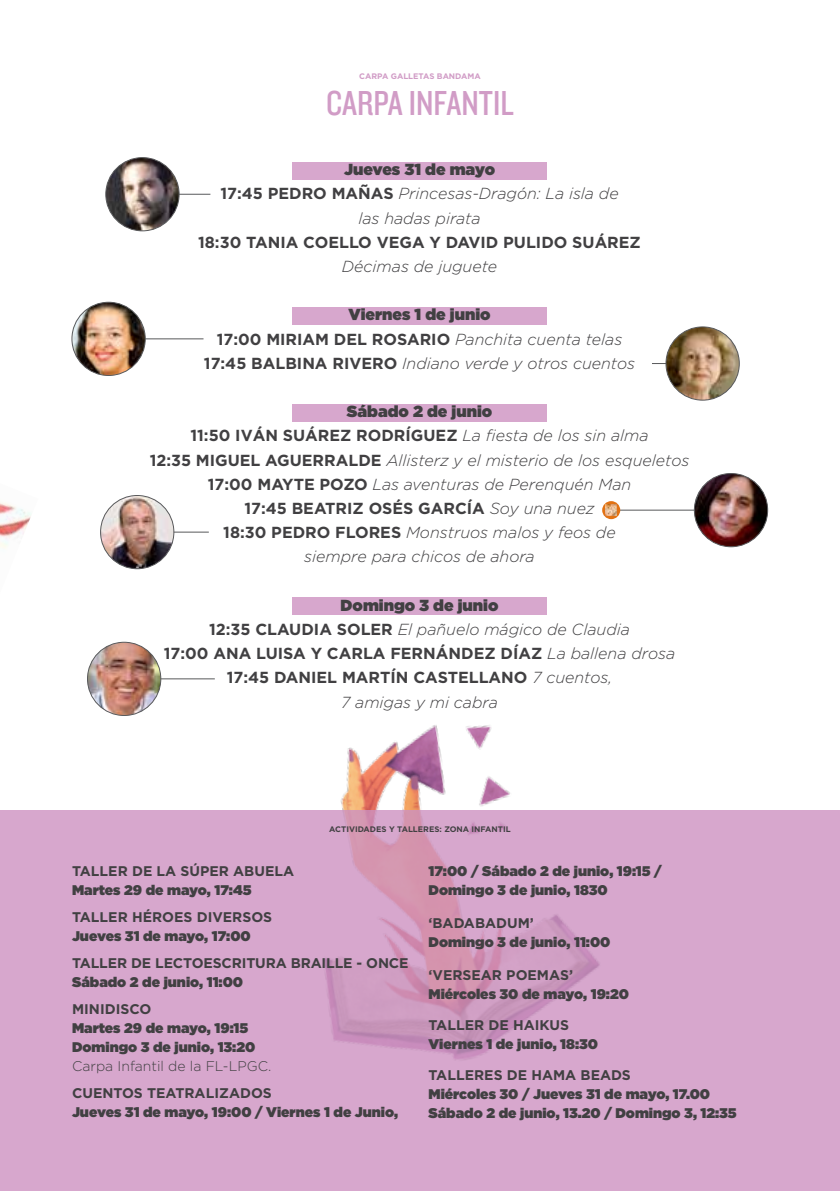
<style>
.page{position:relative;width:840px;height:1191px;background:#fff}
.page>*{position:absolute;margin:0;border:0;box-sizing:border-box;transform-origin:0 0}
.t1{font:36px "Knockout HTF29 Junior Liteweight";color:#d19cc6}
.t2{font:italic 300 16px/24.2px "Gotham HTF";color:#414042;text-align:center}
.t3{font:700 16px/24.2px "Gotham HTF";color:#414042;text-align:center}
.t4{font:900 14px/19px "Gotham HTF";color:#414042}
.t5{font:700 14px "Gotham HTF";color:#414042}
.t6{font:300 14px "Gotham HTF";color:#414042}
.t7{font:700 8px "Gotham HTF";color:#414042}
.t8{font:700 8px "Gotham HTF";color:#d19cc6}
.s1{font-weight:900;font-style:normal}
.s2{font-weight:700;font-style:normal}
.s3{font-weight:900}
.s4{font-weight:300;font-style:italic}
</style>
<div class="page">
<img style="left:340px;top:725px;width:170px;height:85px">
<img style="left:0;top:502px;width:31px;height:46px">
<div style="left:292px;top:598px;width:255px;height:17px;background:#d7a7cd"></div>
<div style="left:292px;top:404px;width:255px;height:17px;background:#d7a7cd"></div>
<div style="left:292px;top:307px;width:255px;height:17px;background:#d7a7cd"></div>
<div style="left:292px;top:162px;width:255px;height:17px;background:#d7a7cd"></div>
<svg style="left:0;top:810px;width:839px;height:381px;background:#d6a5ca"></svg>
<hr style="left:136px;top:338px;width:67px;height:1px;background:#58595b">
<img style="left:72px;top:302px;width:73px;height:73px">
<div style="left:72px;top:302px;width:73px;height:74px;border:1px solid #58595b;border-radius:50%"></div>
<hr style="left:175px;top:194px;width:35px;height:1px;background:#58595b">
<img style="left:106px;top:158px;width:73px;height:73px;border-radius:37px">
<div style="left:105px;top:157px;width:74px;height:74px;border:1px solid #58595b;border-radius:50%"></div>
<hr style="left:144px;top:678px;width:71px;height:1px;background:#58595b">
<img style="left:87px;top:642px;width:74px;height:73px;border-radius:37px">
<div style="left:87px;top:642px;width:74px;height:73px;border:1px solid #58595b;border-radius:50%"></div>
<hr style="left:610px;top:509px;width:85px;height:1px;background:#58595b">
<img style="left:694px;top:473px;width:73px;height:74px;border-radius:37px">
<div style="left:693px;top:473px;width:74px;height:74px;border:1px solid #58595b;border-radius:50%"></div>
<hr style="left:651px;top:363px;width:66px;height:1px;background:#58595b">
<img style="left:665px;top:327px;width:73px;height:73px;border-radius:37px">
<div style="left:665px;top:327px;width:74px;height:73px;border:1px solid #58595b;border-radius:50%"></div>
<hr style="left:134px;top:531px;width:75px;height:1px;background:#58595b">
<img style="left:100px;top:495px;width:74px;height:74px;border-radius:37px">
<div style="left:100px;top:495px;width:74px;height:74px;border:1px solid #58595b;border-radius:50%"></div>
<svg style="left:602px;top:501px;width:18px;height:18px"></svg>
<svg style="left:605px;top:504px;width:11px;height:12px"></svg>
<p class="t8" style="left:359px;top:71px;width:123px">CARPA GALLETAS BANDAMA</p>
<h1 class="t1" style="left:326px;top:84px;width:189px">CARPA INFANTIL</h1>
<p class="t2" style="left:220px;top:157px;width:399px"><span class="s1">Jueves 31 de mayo<br></span><span class="s2">17:45 PEDRO MAÑAS</span> Princesas-Dragón: La isla de las hadas pirata</p>
<p class="t3" style="left:198px;top:229px;width:444px">18:30 TANIA COELLO VEGA Y DAVID PULIDO SUÁREZ</p>
<p class="t2" style="left:342px;top:254px;width:157px">Décimas de juguete</p>
<p class="t2" style="left:204px;top:303px;width:432px"><span class="s1">Viernes 1 de junio<br></span><span class="s2">17:00 MIRIAM DEL ROSARIO</span> Panchita cuenta telas<br><span class="s2">17:45 BALBINA RIVERO</span> Indiano verde y otros cuentos</p>
<p class="t2" style="left:150px;top:399px;width:541px"><span class="s1">Sábado 2 de junio<br></span><span class="s2">11:50 IVÁN SUÁREZ RODRÍGUEZ</span> La fiesta de los sin alma<br><span class="s2">12:35 MIGUEL AGUERRALDE</span> Allisterz y el misterio de los esqueletos <span class="s2">17:00 MAYTE POZO</span> Las aventuras de Perenquén Man<br><span class="s2">17:45 BEATRIZ OSÉS GARCÍA</span> Soy una nuez<br><span class="s2">18:30 PEDRO FLORES</span> Monstruos malos y feos de<br>siempre para chicos de ahora</p>
<p class="t3" style="left:164px;top:592px;width:513px"><span class="s3">Domingo 3 de junio<br></span>12:35 CLAUDIA SOLER <span class="s4">El pañuelo mágico de Claudia<br></span>17:00 ANA LUISA Y CARLA FERNÁNDEZ DÍAZ <span class="s4">La ballena drosa </span>17:45 DANIEL MARTÍN CASTELLANO <span class="s4">7 cuentos,<br>7 amigas y mi cabra</span></p>
<p class="t7" style="left:329px;top:825px;width:183px">ACTIVIDADES Y TALLERES: ZONA INFANTIL</p>
<p class="t5" style="left:72px;top:863px;width:223px">TALLER DE LA SÚPER ABUELA</p>
<p class="t4" style="left:72px;top:880px;width:181px">Martes 29 de mayo, 17:45</p>
<p class="t5" style="left:72px;top:909px;width:201px">TALLER HÉROES DIVERSOS</p>
<p class="t4" style="left:72px;top:926px;width:180px">Jueves 31 de mayo, 17:00</p>
<p class="t5" style="left:72px;top:955px;width:338px">TALLER DE LECTOESCRITURA BRAILLE - ONCE</p>
<p class="t4" style="left:72px;top:972px;width:172px">Sábado 2 de junio, 11:00</p>
<p class="t5" style="left:72px;top:1001px;width:81px">MINIDISCO</p>
<p class="t4" style="left:72px;top:1018px;width:185px">Martes 29 de mayo, 19:15<br>Domingo 3 de junio, 13:20</p>
<p class="t6" style="left:72px;top:1058px;width:200px">Carpa Infantil de la FL-LPGC.</p>
<p class="t5" style="left:72px;top:1085px;width:201px">CUENTOS TEATRALIZADOS</p>
<p class="t4" style="left:72px;top:1102px;width:327px">Jueves 31 de mayo, 19:00 / Viernes 1 de Junio,</p>
<p class="t4" style="left:428px;top:861px;width:235px">17:00 / Sábado 2 de junio, 19:15 /<br>Domingo 3 de junio, 1830</p>
<p class="t5" style="left:428px;top:914px;width:107px">‘BADABADUM’</p>
<p class="t4" style="left:428px;top:932px;width:183px">Domingo 3 de junio, 11:00</p>
<p class="t5" style="left:428px;top:966px;width:146px">‘VERSEAR POEMAS’</p>
<p class="t4" style="left:428px;top:984px;width:202px">Miércoles 30 de mayo, 19:20</p>
<p class="t5" style="left:428px;top:1016px;width:142px">TALLER DE HAIKUS</p>
<p class="t4" style="left:428px;top:1034px;width:171px">Viernes 1 de junio, 18:30</p>
<p class="t5" style="left:428px;top:1066px;width:204px">TALLERES DE HAMA BEADS</p>
<p class="t4" style="left:428px;top:1084px;width:309px">Miércoles 30 / Jueves 31 de mayo, 17.00<br>Sábado 2 de junio, 13.20 / Domingo 3, 12:35</p>
</div>
